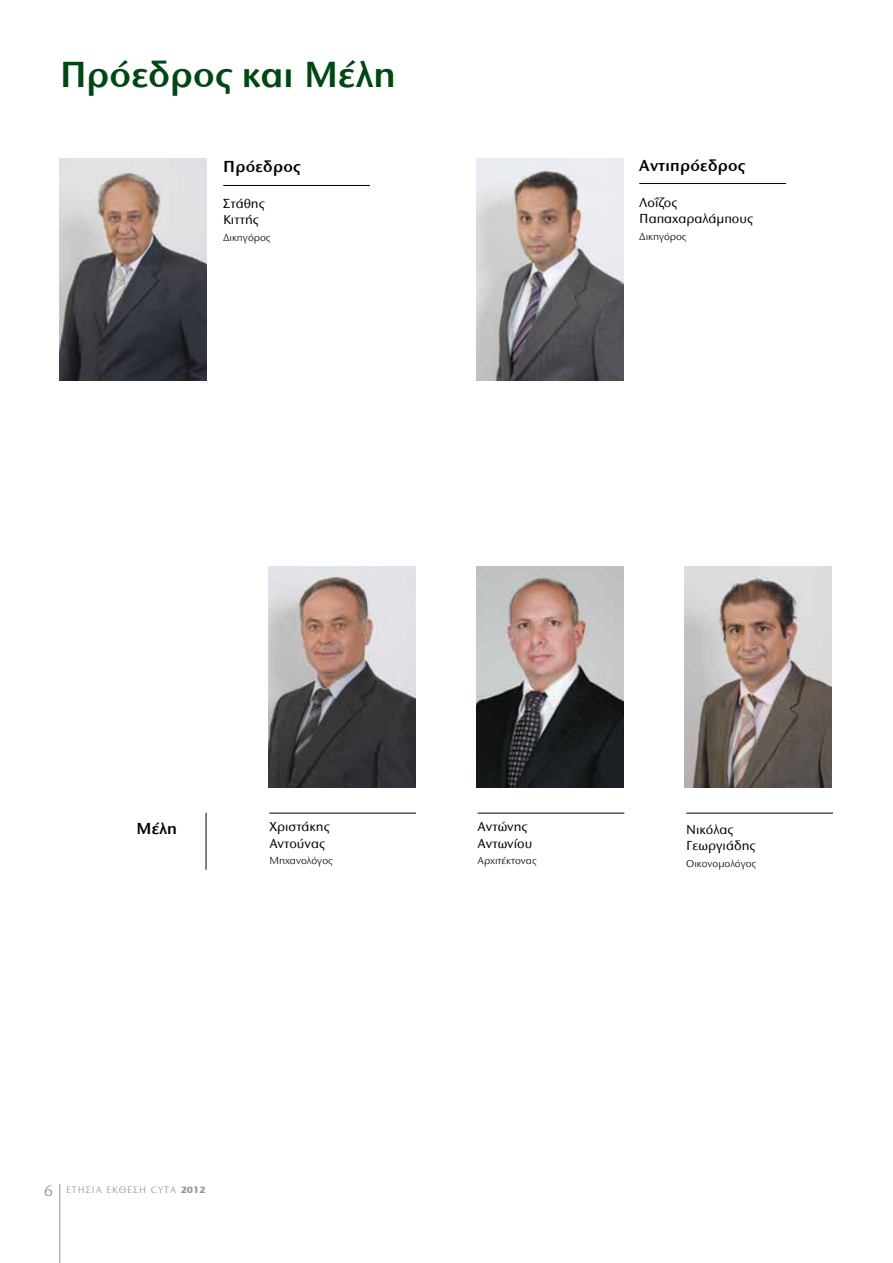
<style>
.page{position:relative;width:893px;height:1263px;background:#fff}
.page>*{position:absolute;margin:0;border:0;box-sizing:border-box;transform-origin:0 0}
.t1{font:600 37.5px "Stone Sans ITC Hel";letter-spacing:.01em;color:#004713}
.t2{font:600 16.5px "Stone Sans ITC Hel";letter-spacing:.02em;color:#000}
.t3{font:500 13.5px/16.5px "Stone Sans ITC Hel";color:#000}
.t4{font:10.5px "Stone Sans ITC Hel";color:#000}
.t5{font:9.75px "Stone Sans ITC Hel";letter-spacing:.1em;color:#939598}
.s1{font-size:16.5px}
.s2{font-weight:700}
</style>
<div class="page">
<hr style="left:59px;top:1184px;width:1px;height:79px;background:#939598">
<img style="left:477px;top:159px;width:146px;height:221px">
<hr style="left:639px;top:183px;width:147px;height:1px;background:#000">
<img style="left:60px;top:159px;width:146px;height:221px">
<hr style="left:223px;top:185px;width:147px;height:1px;background:#000">
<img style="left:685px;top:566px;width:146px;height:221px">
<hr style="left:686px;top:813px;width:147px;height:1px;background:#000">
<img style="left:268px;top:566px;width:147px;height:221px">
<hr style="left:269px;top:813px;width:147px;height:1px;background:#000">
<img style="left:477px;top:566px;width:146px;height:221px">
<hr style="left:478px;top:813px;width:146px;height:1px;background:#000">
<hr style="left:206px;top:813px;width:1px;height:57px;background:#000">
<h1 class="t1" style="left:60px;top:54px;width:338px">Πρόεδρος και Μέλη</h1>
<p class="t2" style="left:223px;top:157px;width:79px">Πρόεδρος</p>
<p class="t3" style="left:223px;top:195px;width:43px">Στάθης<br>Κιττής</p>
<p class="t4" style="left:223px;top:232px;width:48px">Δικηγόρος</p>
<p class="t2" style="left:639px;top:156px;width:107px">Αντιπρόεδρος</p>
<p class="t3" style="left:639px;top:194px;width:115px">Λοΐζος<br>Παπαχαραλάμπους</p>
<p class="t4" style="left:639px;top:231px;width:48px">Δικηγόρος</p>
<p class="t2" style="left:136px;top:819px;width:42px">Μέλη</p>
<p class="t3" style="left:269px;top:819px;width:62px">Χριστάκης<br>Αντούνας</p>
<p class="t4" style="left:269px;top:855px;width:65px">Μηχανολόγος</p>
<p class="t5" style="left:44px;top:1185px;width:163px"><span class="s1">6</span> ΕΤΗΣΙΑ ΕΚΘΕΣΗ CYTA <span class="s2">2012</span></p>
<p class="t3" style="left:478px;top:819px;width:56px">Αντώνης<br>Αντωνίου</p>
<p class="t4" style="left:478px;top:855px;width:60px">Αρχιτέκτονας</p>
<p class="t3" style="left:686px;top:821px;width:70px">Νικόλας<br>Γεωργιάδης</p>
<p class="t4" style="left:686px;top:858px;width:71px">Οικονομολόγος</p>
</div>
